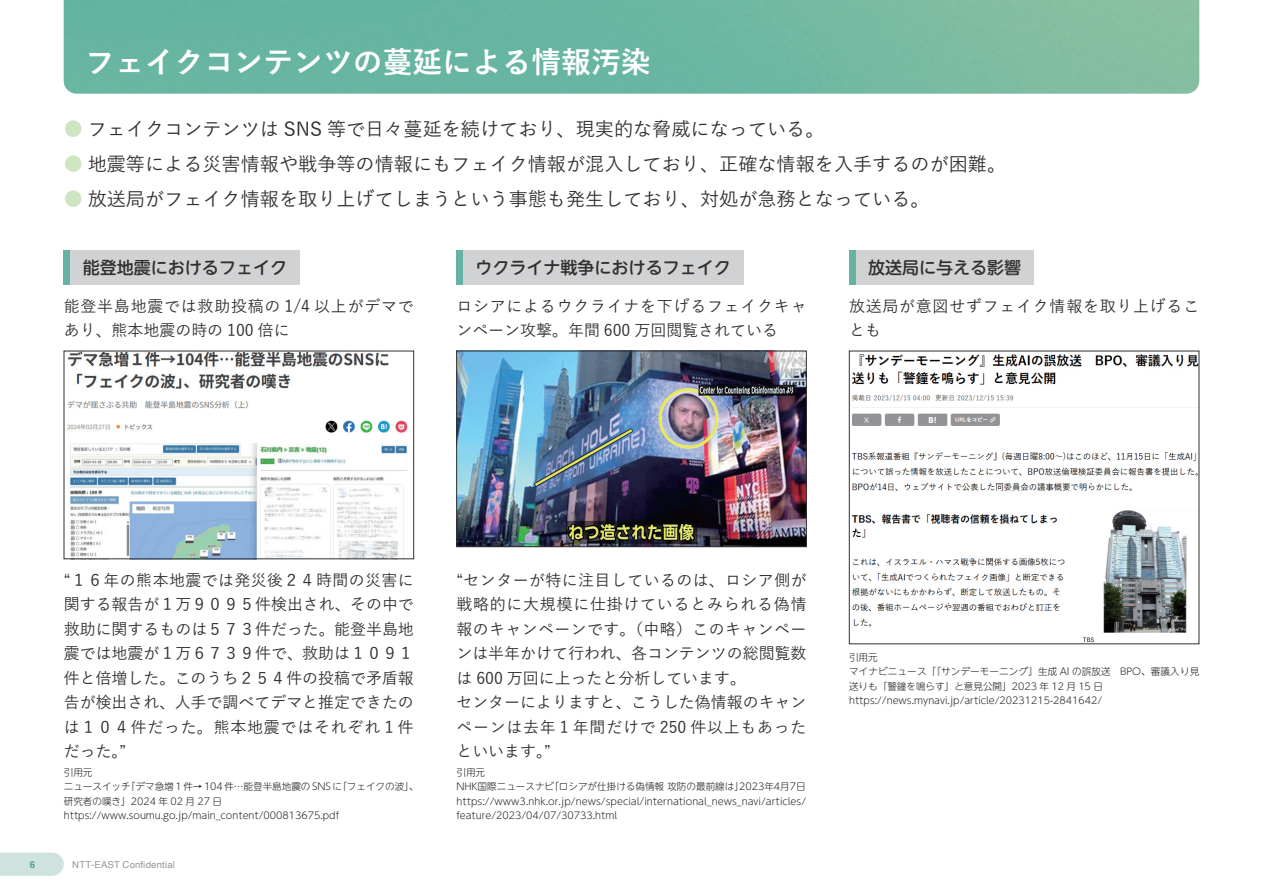
<style>
.page{position:relative;width:1263px;height:893px;background:#fff}
.page>*{position:absolute;margin:0;border:0;box-sizing:border-box;transform-origin:0 0}
.t1{font:700 29.7px "Yu Gothic";color:#fff}
.t2{font:500 19.2px "Yu Gothic";color:#312f30}
.t3{font:500 16.95px "UD Shin M Go Pr 6 N";color:#312f30}
.t4{font:500 15.9px/24.5px "Yu Gothic";letter-spacing:.025em;color:#312f30;text-align:justify}
.t5{font:500 15.9px/24.5px "Yu Gothic";letter-spacing:.05em;color:#312f30}
.t6{font:300 9.6px/14.4px "UD Shin M Go Pr 6 N";color:#231f20}
.t7{font:9.6px "Helvetica";letter-spacing:.02em;color:#939598}
.t8{font:700 9.6px "Helvetica";color:#4d9f89}
.s1{color:#cde5c1}
</style>
<div class="page">
<img style="left:64px;top:0;width:1135px;height:94px">
<svg style="left:0;top:853px;width:64px;height:23px"></svg>
<div style="left:64px;top:251px;width:236px;height:34px;background:#d1d2d4"></div>
<div style="left:64px;top:251px;width:6px;height:34px;background:#66b3a6"></div>
<div style="left:456px;top:251px;width:287px;height:34px;background:#d1d2d4"></div>
<div style="left:456px;top:251px;width:7px;height:34px;background:#66b3a6"></div>
<div style="left:849px;top:251px;width:185px;height:34px;background:#d1d2d4"></div>
<div style="left:849px;top:251px;width:6px;height:34px;background:#66b3a6"></div>
<img style="left:67px;top:353px;width:341px;height:204px">
<div style="left:64px;top:351px;width:350px;height:208px;border:1px solid #312f30"></div>
<img style="left:458px;top:353px;width:346px;height:192px">
<div style="left:456px;top:351px;width:350px;height:196px;border:1px solid #312f30"></div>
<img style="left:851px;top:354px;width:346px;height:288px">
<h1 class="t1" style="left:85px;top:45px;width:567px">フェイクコンテンツの蔓延による情報汚染</h1>
<h2 class="t2" style="left:64px;top:111px;width:762px"><span class="s1">●</span> フェイクコンテンツは SNS 等で日々蔓延を続けており、現実的な脅威になっている。</h2>
<h2 class="t2" style="left:64px;top:146px;width:944px"><span class="s1">●</span> 地震等による災害情報や戦争等の情報にもフェイク情報が混入しており、正確な情報を入手するのが困難。</h2>
<h2 class="t2" style="left:64px;top:181px;width:867px"><span class="s1">●</span> 放送局がフェイク情報を取り上げてしまうという事態も発生しており、対処が急務となっている。</h2>
<h3 class="t3" style="left:83px;top:254px;width:206px">能登地震におけるフェイク</h3>
<h3 class="t5" style="left:64px;top:292px;width:351px">能登半島地震では救助投稿の 1/4 以上がデマであり、熊本地震の時の 100 倍に</h3>
<h3 class="t3" style="left:476px;top:254px;width:257px">ウクライナ戦争におけるフェイク</h3>
<h3 class="t5" style="left:456px;top:292px;width:352px">ロシアによるウクライナを下げるフェイクキャンペーン攻撃。年間 600 万回閲覧されている</h3>
<h3 class="t3" style="left:868px;top:254px;width:155px">放送局に与える影響</h3>
<h3 class="t5" style="left:849px;top:292px;width:352px">放送局が意図せずフェイク情報を取り上げることも</h3>
<h3 class="t4" style="left:64px;top:566px;width:352px">“１６年の熊本地震では発災後２４時間の災害に関する報告が１万９０９５件検出され、その中で救助に関するものは５７３件だった。能登半島地震では地震が１万６７３９件で、救助は１０９１件と倍増した。このうち２５４件の投稿で矛盾報告が検出され、人手で調べてデマと推定できたのは１０４件だった。熊本地震ではそれぞれ１件だった。”</h3>
<p class="t6" style="left:64px;top:764px;width:356px">引用元<br>ニュースイッチ「デマ急増１件→104件…能登半島地震のSNSに「フェイクの波」、研究者の嘆き」2024 年 02 月 27 日https://www.soumu.go.jp/main_content/000813675.pdf</p>
<p class="t8" style="left:30px;top:858px;width:7px">6</p>
<p class="t7" style="left:72px;top:857px;width:104px">NTT-EAST Confidential</p>
<h3 class="t4" style="left:456px;top:566px;width:352px;text-align:left">“センターが特に注目しているのは、ロシア側が戦略的に大規模に仕掛けているとみられる偽情報のキャンペーンです。（中略）このキャンペーンは半年かけて行われ、各コンテンツの総閲覧数は 600 万回に上ったと分析しています。<br>センターによりますと、こうした偽情報のキャンペーンは去年 1 年間だけで 250 件以上もあったといいます。”</h3>
<p class="t6" style="left:456px;top:764px;width:351px">引用元<br>NHK国際ニュースナビ「ロシアが仕掛ける偽情報 攻防の最前線は」2023年4月7日https://www3.nhk.or.jp/news/special/international_news_navi/articles/ feature/2023/04/07/30733.html</p>
<p class="t6" style="left:849px;top:650px;width:352px">引用元<br>マイナビニュース「『サンデーモーニング』生成 AI の誤放送　BPO、審議入り見送りも「警鐘を鳴らす」と意見公開」2023 年 12 月 15 日https://news.mynavi.jp/article/20231215-2841642/</p>
</div>
